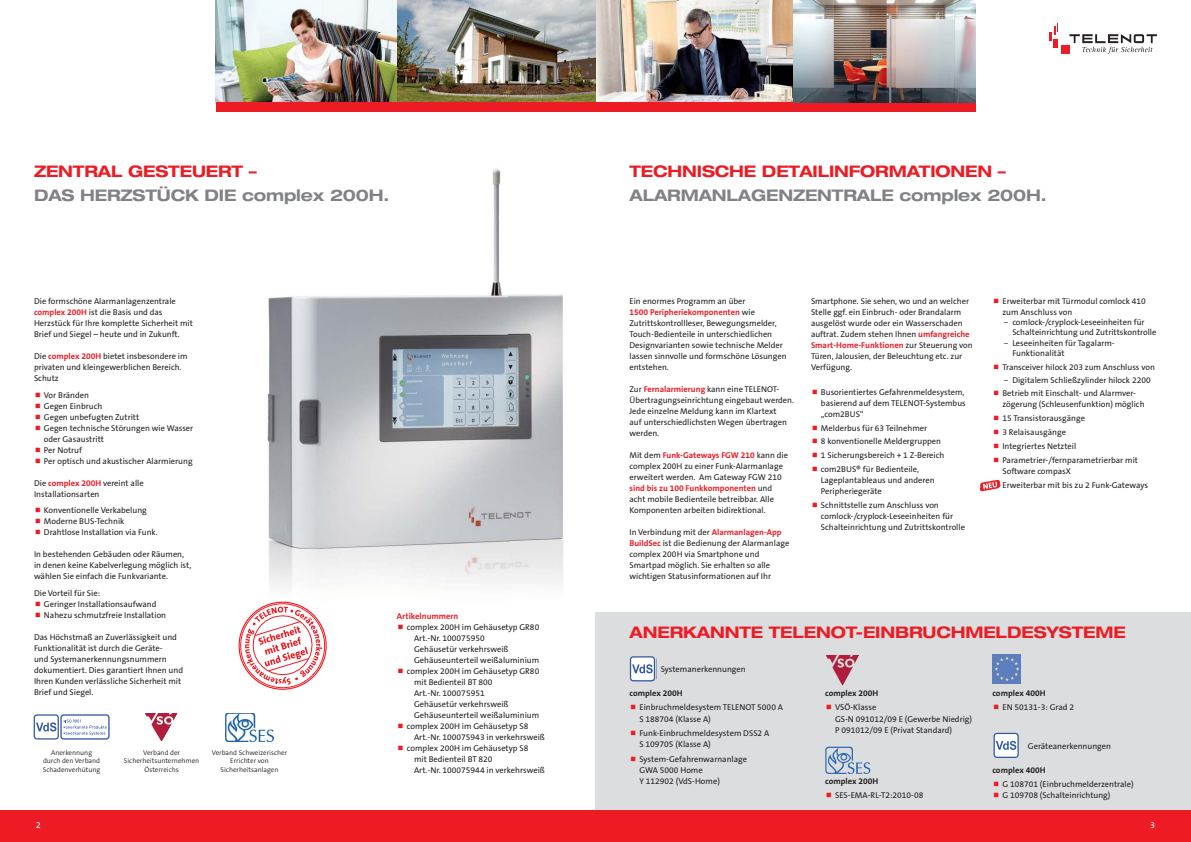
<style>
.page{position:relative;width:1191px;height:842px;background:#fff}
.page>*{position:absolute;margin:0;border:0;box-sizing:border-box;transform-origin:0 0}
.t1{font:700 expanded 16px "Helvetica Neue LT Pro";letter-spacing:-.01em;color:#ed1c24}
.t2{font:700 expanded 16px "Helvetica Neue LT Pro";letter-spacing:-.01em;color:#808285}
.t3{font:9px "The Sans B Plus W5 Plain";color:#fff}
.t4{font:8.5px/11px "The Sans B Plus W5 Plain";color:#231f20}
.t5{font:700 8.5px "The Sans B Plus W7";color:#ed1c24}
.t6{font:700 8.5px "The Sans B Plus W7";color:#231f20}
.t7{font:300 7px/8.4px "The Sans B Plus W4";color:#231f20;text-align:center}
.s1{font-family:"The Sans B Plus W7";font-weight:700;color:#ed1c24}
.s2{font-family:"The Sans B Plus W5 Plain";font-weight:400;color:#231f20}
.s3{font-family:"The Sans B Plus W4";font-weight:300}
</style>
<div class="page">
<img style="left:267px;top:168px;width:297px;height:420px">
<img style="left:145px;top:713px;width:33px;height:28px">
<div style="left:34px;top:714px;width:25px;height:25px;border:1px solid #3559a8;border-radius:3px"></div>
<svg style="left:36px;top:722px;width:20px;height:9px"></svg>
<svg style="left:63px;top:719px;width:44px;height:17px"></svg>
<div style="left:60px;top:714px;width:50px;height:26px;border:1px solid #3559a8;border-radius:3px"></div>
<img style="left:225px;top:713px;width:49px;height:28px">
<img style="left:595px;top:0;width:199px;height:102px">
<img style="left:397px;top:0;width:198px;height:102px">
<img style="left:215px;top:0;width:182px;height:102px">
<div style="left:215px;top:102px;width:760px;height:9px;background:#ed1c24"></div>
<img style="left:794px;top:0;width:181px;height:102px">
<svg style="left:238px;top:601px;width:89px;height:89px"></svg>
<div style="left:595px;top:612px;width:596px;height:207px;background:#dcddde"></div>
<div style="left:630px;top:656px;width:25px;height:25px;border:1px solid #3559a8;border-radius:3px"></div>
<svg style="left:632px;top:656px;width:25px;height:25px"></svg>
<div style="left:993px;top:733px;width:25px;height:25px;border:1px solid #3559a8;border-radius:3px"></div>
<svg style="left:995px;top:733px;width:24px;height:25px"></svg>
<img style="left:826px;top:655px;width:33px;height:30px">
<img style="left:825px;top:746px;width:46px;height:28px">
<img style="left:992px;top:655px;width:28px;height:28px">
<div style="left:0;top:810px;width:1191px;height:32px;background:#ed1c24"></div>
<div style="left:1061px;top:45px;width:8px;height:9px;background:#ed1c24"></div>
<svg style="left:1049px;top:23px;width:9px;height:18px"></svg>
<div style="left:1053px;top:39px;width:5px;height:9px;background:#ed1c24"></div>
<svg style="left:1069px;top:34px;width:87px;height:20px"></svg>
<svg style="left:979px;top:479px;width:22px;height:13px"></svg>
<h1 class="t1" style="left:34px;top:162px;width:224px">ZENTRAL GESTEUERT –</h1>
<h1 class="t2" style="left:34px;top:186px;width:357px">DAS HERZSTÜCK DIE complex 200H.</h1>
<p class="t4" style="left:34px;top:296px;width:160px">Die formschöne Alarmanlagenzentrale <span class="s1">complex 200H</span> ist die Basis und das Herzstück für Ihre komplette Sicherheit mit Brief und Siegel – heute und in Zukunft.</p>
<p class="t4" style="left:34px;top:351px;width:155px">Die <span class="s1">complex 200H</span> bietet insbesondere im privaten und kleingewerblichen Bereich.<br>Schutz</p>
<p class="t4" style="left:44px;top:390px;width:151px">Vor Bränden<br>Gegen Einbruch<br>Gegen unbefugten Zutritt<br>Gegen technische Störungen wie Wasser oder Gasaustritt<br>Per Notruf<br>Per optisch und akustischer Alarmierung</p>
<p class="t4" style="left:34px;top:478px;width:111px">Die <span class="s1">complex 200H</span> vereint alle<br>Installationsarten</p>
<p class="t4" style="left:44px;top:505px;width:115px">Konventionelle Verkabelung<br>Moderne BUS-Technik<br>Drahtlose Installation via Funk.</p>
<p class="t4" style="left:34px;top:549px;width:159px">In bestehenden Gebäuden oder Räumen, in denen keine Kabelverlegung möglich ist, wählen Sie einfach die Funkvariante.</p>
<p class="t4" style="left:44px;top:588px;width:124px;text-indent:-10px">Die Vorteil für Sie:<br>Geringer Installationsaufwand<br>Nahezu schmutzfreie Installation</p>
<p class="t4" style="left:34px;top:632px;width:151px">Das Höchstmaß an Zuverlässigkeit und Funktionalität ist durch die Geräte-<br>und Systemanerkennungsnummern dokumentiert. Dies garantiert Ihnen und Ihren Kunden verlässliche Sicherheit mit Brief und Siegel.</p>
<p class="t7" style="left:43px;top:749px;width:59px">Anerkennung durch den Verband<br>Schadenverhütung</p>
<p class="t7" style="left:124px;top:749px;width:77px">Verband der<br>Sicherheitsunternehmen<br>Österreichs</p>
<p class="t7" style="left:212px;top:749px;width:77px">Verband Schweizerischer<br>Errichter von<br>Sicherheitsanlagen</p>
<p class="t5" style="left:397px;top:612px;width:63px">Artikelnummern</p>
<p class="t4" style="left:407px;top:622px;width:134px">complex 200H im Gehäusetyp GR80</p>
<p class="t4" style="left:414px;top:633px;width:72px">Art.-Nr. 100075950</p>
<p class="t4" style="left:414px;top:644px;width:96px">Gehäusetür verkehrsweiß</p>
<p class="t4" style="left:414px;top:655px;width:127px">Gehäuseunterteil weißaluminium</p>
<p class="t4" style="left:407px;top:666px;width:134px">complex 200H im Gehäusetyp GR80</p>
<p class="t4" style="left:414px;top:677px;width:80px">mit Bedienteil BT 800</p>
<p class="t4" style="left:414px;top:688px;width:72px">Art.-Nr. 100075951</p>
<p class="t4" style="left:414px;top:699px;width:96px">Gehäusetür verkehrsweiß</p>
<p class="t4" style="left:414px;top:710px;width:127px">Gehäuseunterteil weißaluminium</p>
<p class="t4" style="left:407px;top:721px;width:123px">complex 200H im Gehäusetyp S8</p>
<p class="t4" style="left:414px;top:732px;width:132px">Art.-Nr. 100075943 in verkehrsweiß</p>
<p class="t4" style="left:407px;top:743px;width:123px">complex 200H im Gehäusetyp S8</p>
<p class="t4" style="left:414px;top:754px;width:80px">mit Bedienteil BT 820</p>
<p class="t4" style="left:414px;top:765px;width:132px">Art.-Nr. 100075944 in verkehrsweiß</p>
<h1 class="t1" style="left:629px;top:162px;width:378px">TECHNISCHE DETAILINFORMATIONEN –</h1>
<h1 class="t2" style="left:629px;top:186px;width:419px">ALARMANLAGENZENTRALE complex 200H.</h1>
<p class="t4" style="left:629px;top:296px;width:118px">Ein enormes Programm an über</p>
<p class="t5" style="left:629px;top:308px;width:127px">1500 Peripheriekomponenten <span class="s2">wie</span></p>
<p class="t4" style="left:629px;top:318px;width:159px">Zutrittskontrollleser, Bewegungsmelder, Touch-Bedienteile in unterschiedlichen Designvarianten sowie technische Melder lassen sinnvolle und formschöne Lösungen entstehen.</p>
<p class="t4" style="left:629px;top:384px;width:166px">Zur <span class="s1">Fernalarmierung</span> kann eine TELENOT-Übertragungseinrichtung eingebaut werden.<br>Jede einzelne Meldung kann im Klartext<br>auf unterschiedlichsten Wegen übertragen werden.</p>
<p class="t5" style="left:629px;top:451px;width:160px"><span class="s2">Mit dem</span> Funk-Gateways FGW 210 <span class="s2">kann die</span></p>
<p class="t4" style="left:629px;top:461px;width:155px">complex 200H zu einer Funk-Alarmanlage erweitert werden. Am Gateway FGW 210</p>
<p class="t5" style="left:629px;top:484px;width:144px">sind bis zu 100 Funkkomponenten <span class="s2">und</span></p>
<p class="t4" style="left:629px;top:494px;width:146px">acht mobile Bedienteile betreibbar. Alle<br>Komponenten arbeiten bidirektional.</p>
<p class="t4" style="left:629px;top:527px;width:161px">In Verbindung mit der <span class="s1">Alarmanlagen-App BuildSec</span> ist die Bedienung der Alarmanlage complex 200H via Smartphone und Smartpad möglich. Sie erhalten so alle wichtigen Statusinformationen auf Ihr</p>
<p class="t4" style="left:811px;top:296px;width:160px">Smartphone. Sie sehen, wo und an welcher Stelle ggf. ein Einbruch- oder Brandalarm ausgelöst wurde oder ein Wasserschaden auftrat. Zudem stehen Ihnen <span class="s1">umfangreiche</span></p>
<p class="t5" style="left:811px;top:341px;width:163px">Smart-Home-Funktionen <span class="s2">zur Steuerung von</span></p>
<p class="t4" style="left:811px;top:351px;width:153px">Türen, Jalousien, der Beleuchtung etc. zur<br>Verfügung.</p>
<p class="t4" style="left:821px;top:387px;width:146px">Busorientiertes Gefahrenmeldesystem, basierend auf dem TELENOT-Systembus „com2BUS“</p>
<p class="t4" style="left:821px;top:421px;width:125px;line-height:13.8px">Melderbus für 63 Teilnehmer<br>8 konventionelle Meldergruppen<br>1 Sicherungsbereich + 1 Z-Bereich com2BUS® für Bedienteile,</p>
<p class="t4" style="left:821px;top:475px;width:115px">Lageplantableaus und anderen<br>Peripheriegeräte</p>
<p class="t4" style="left:821px;top:500px;width:146px">Schnittstelle zum Anschluss von comlock-/cryplock-Leseeinheiten für<br>Schalteinrichtung und Zutrittskontrolle</p>
<p class="t4" style="left:1002px;top:296px;width:145px">Erweiterbar mit Türmodul comlock 410 zum Anschluss von</p>
<p class="t4" style="left:1003px;top:317px;width:142px"><span class="s3">−</span> comlock-/cryplock-Leseeinheiten für</p>
<p class="t4" style="left:1012px;top:327px;width:146px">Schalteinrichtung und Zutrittskontrolle</p>
<p class="t4" style="left:1003px;top:338px;width:112px"><span class="s3">−</span> Leseeinheiten für Tagalarm-</p>
<p class="t4" style="left:1012px;top:348px;width:54px">Funktionalität</p>
<p class="t4" style="left:1002px;top:361px;width:154px;line-height:13px">Transceiver hilock 203 zum Anschluss von <span class="s3">−</span> Digitalem Schließzylinder hilock 2200</p>
<p class="t4" style="left:1002px;top:388px;width:144px">Betrieb mit Einschalt- und Alarmver&shy;zögerung (Schleusenfunktion) möglich</p>
<p class="t4" style="left:1002px;top:412px;width:137px;line-height:13.8px">15 Transistorausgänge<br>3 Relaisausgänge<br>Integriertes Netzteil<br>Parametrier-/fernparametrierbar mit</p>
<p class="t4" style="left:1002px;top:464px;width:147px;line-height:13.8px">Software compasX<br>Erweiterbar mit bis zu 2 Funk-Gateways</p>
<h1 class="t1" style="left:629px;top:623px;width:498px">ANERKANNTE TELENOT-EINBRUCHMELDESYSTEME</h1>
<p class="t4" style="left:660px;top:664px;width:87px">Systemanerkennungen</p>
<p class="t6" style="left:629px;top:689px;width:55px">complex 200H</p>
<p class="t4" style="left:639px;top:702px;width:145px;line-height:11.3px">Einbruchmeldesystem TELENOT 5000 A<br>S 188704 (Klasse A)</p>
<p class="t4" style="left:639px;top:728px;width:131px;line-height:11.3px">Funk-Einbruchmeldesystem DSS2 A<br>S 109705 (Klasse A)</p>
<p class="t4" style="left:639px;top:753px;width:109px;line-height:11.3px">System-Gefahrenwarnanlage<br>GWA 5000 Home<br>Y 112902 (VdS-Home)</p>
<p class="t6" style="left:992px;top:689px;width:55px">complex 400H</p>
<p class="t4" style="left:1002px;top:702px;width:73px">EN 50131-3: Grad 2</p>
<p class="t4" style="left:1028px;top:741px;width:85px">Geräteanerkennungen</p>
<p class="t6" style="left:992px;top:766px;width:55px">complex 400H</p>
<p class="t4" style="left:1002px;top:779px;width:133px;line-height:11.3px">G 108701 (Einbruchmelderzentrale)<br>G 109708 (Schalteinrichtung)</p>
<p class="t6" style="left:825px;top:689px;width:55px">complex 200H</p>
<p class="t4" style="left:835px;top:702px;width:138px;line-height:11.3px">VSÖ-Klasse<br>GS-N 091012/09 E (Gewerbe Niedrig)<br>P 091012/09 E (Privat Standard)</p>
<p class="t6" style="left:825px;top:777px;width:55px">complex 200H</p>
<p class="t4" style="left:835px;top:790px;width:90px">SES-EMA-RL-T2:2010-08</p>
<p class="t3" style="left:36px;top:821px;width:6px">2</p>
<p class="t3" style="left:1150px;top:821px;width:6px">3</p>
</div>
